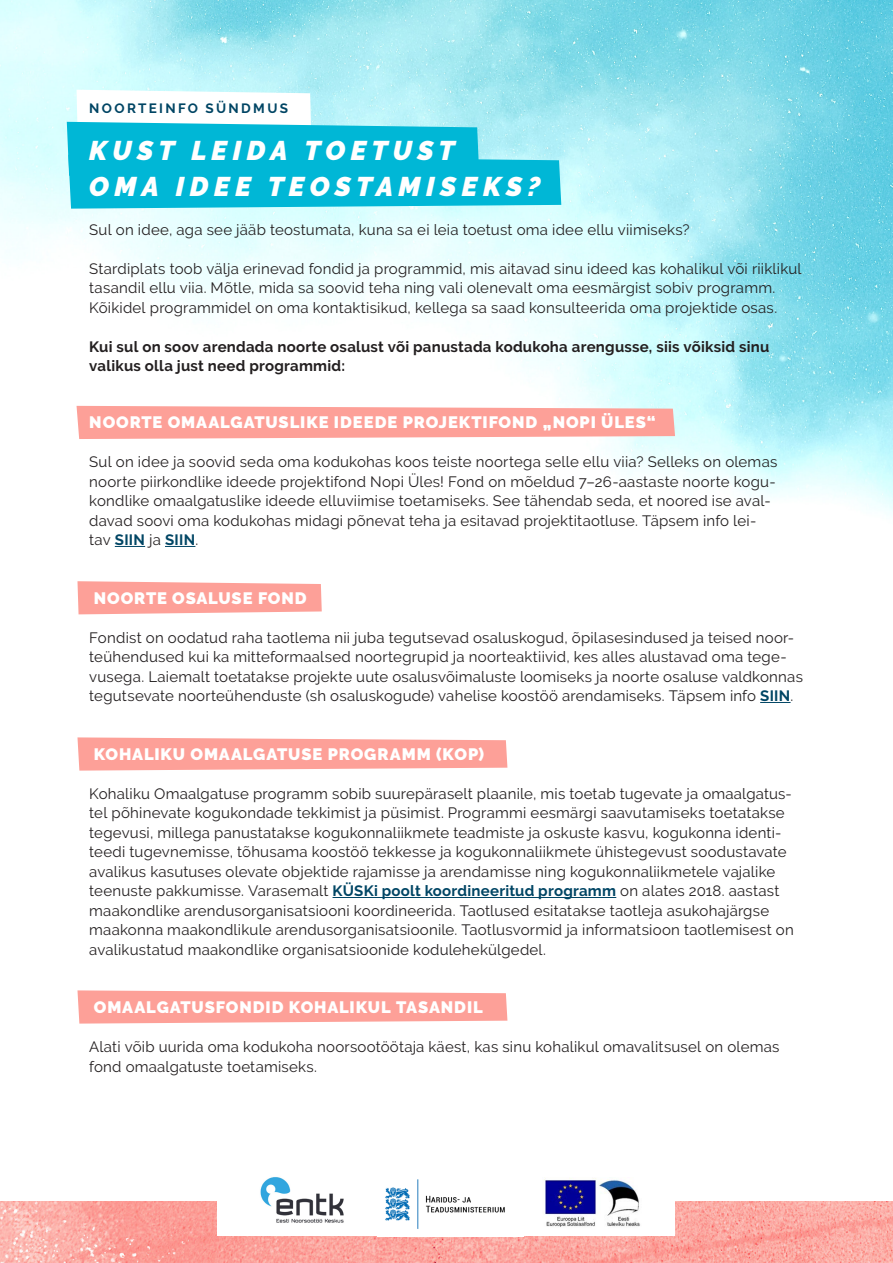
<style>
.page{position:relative;width:893px;height:1263px;background:#fff}
.page>*{position:absolute;margin:0;border:0;box-sizing:border-box;transform-origin:0 0}
.t1{font:italic 900 27px/36px "Raleway";letter-spacing:.195em;color:#fff}
.t2{font:900 16.5px "Raleway";letter-spacing:.055em;color:#fff}
.t3{font:15px/19.5px "Raleway";letter-spacing:.015em;color:#231f20}
.t4{font:700 15px/19.5px "Raleway";letter-spacing:.015em;color:#231f20}
.t5{font:700 13.5px "Raleway";letter-spacing:.175em;color:#004564}
.s1{font-weight:700;color:#004564}
</style>
<div class="page">
<img style="left:0;top:0;width:893px;height:615px">
<img style="left:0;top:1202px;width:893px;height:61px">
<div style="left:218px;top:1163px;width:457px;height:73px;background:#fff"></div>
<img style="left:385px;top:1179px;width:120px;height:50px">
<img style="left:260px;top:1177px;width:84px;height:46px">
<img style="left:544px;top:1178px;width:96px;height:49px">
<svg style="left:77px;top:406px;width:598px;height:33px;background:#fca7a0"></svg>
<svg style="left:77px;top:581px;width:245px;height:33px;background:#fda8a1"></svg>
<svg style="left:77px;top:737px;width:430px;height:34px;background:#fdaaa3"></svg>
<svg style="left:77px;top:990px;width:430px;height:33px;background:#fda8a0"></svg>
<svg style="left:67px;top:90px;width:494px;height:119px;background:#4bcde3"></svg>
<hr style="left:115px;top:546px;width:30px;height:1px;background:#004564">
<hr style="left:165px;top:546px;width:30px;height:1px;background:#004564">
<hr style="left:760px;top:702px;width:31px;height:1px;background:#004564">
<hr style="left:333px;top:897px;width:283px;height:1px;background:#004564">
<p class="t5" style="left:89px;top:101px;width:200px">NOORTEINFO SÜNDMUS</p>
<p class="t1" style="left:89px;top:132px;width:453px">KUST LEIDA TOETUST<br>OMA IDEE TEOSTAMISEKS?</p>
<p class="t3" style="left:89px;top:220px;width:602px">Sul on idee, aga see jääb teostumata, kuna sa ei leia toetust oma idee ellu viimiseks?</p>
<p class="t3" style="left:89px;top:259px;width:714px">Stardiplats toob välja erinevad fondid ja programmid, mis aitavad sinu ideed kas kohalikul või riiklikul tasandil ellu viia. Mõtle, mida sa soovid teha ning vali olenevalt oma eesmärgist sobiv programm.<br>Kõikidel programmidel on oma kontaktisikud, kellega sa saad konsulteerida oma projektide osas.</p>
<p class="t4" style="left:89px;top:337px;width:682px">Kui sul on soov arendada noorte osalust või panustada kodukoha arengusse, siis võiksid sinu valikus olla just need programmid:</p>
<p class="t2" style="left:89px;top:413px;width:568px">NOORTE OMAALGATUSLIKE IDEEDE PROJEKTIFOND „NOPI ÜLES“</p>
<p class="t3" style="left:89px;top:452px;width:690px">Sul on idee ja soovid seda oma kodukohas koos teiste noortega selle ellu viia? Selleks on olemas noorte piirkondlike ideede projektifond Nopi Üles! Fond on mõeldud 7–26-aastaste noorte kogu&shy;kondlike omaalgatuslike ideede elluviimise toetamiseks. See tähendab seda, et noored ise aval&shy;davad soovi oma kodukohas midagi põnevat teha ja esitavad projektitaotluse. Täpsem info lei&shy;tav <span class="s1">SIIN</span> ja <span class="s1">SIIN</span>.</p>
<p class="t2" style="left:94px;top:588px;width:214px">NOORTE OSALUSE FOND</p>
<p class="t3" style="left:89px;top:628px;width:715px">Fondist on oodatud raha taotlema nii juba tegutsevad osaluskogud, õpilasesindused ja teised noor&shy;teühendused kui ka mitteformaalsed noortegrupid ja noorteaktiivid, kes alles alustavad oma tege&shy;vusega. Laiemalt toetatakse projekte uute osalusvõimaluste loomiseks ja noorte osaluse valdkonnas tegutsevate noorteühenduste (sh osaluskogude) vahelise koostöö arendamiseks. Täpsem info <span class="s1">SIIN</span>.</p>
<p class="t2" style="left:94px;top:744px;width:392px">KOHALIKU OMAALGATUSE PROGRAMM (KOP)</p>
<p class="t3" style="left:89px;top:784px;width:706px">Kohaliku Omaalgatuse programm sobib suurepäraselt plaanile, mis toetab tugevate ja omaalgatus&shy;tel põhinevate kogukondade tekkimist ja püsimist. Programmi eesmärgi saavutamiseks toetatakse tegevusi, millega panustatakse kogukonnaliikmete teadmiste ja oskuste kasvu, kogukonna identi&shy;teedi tugevnemisse, tõhusama koostöö tekkesse ja kogukonnaliikmete ühistegevust soodustavate avalikus kasutuses olevate objektide rajamisse ja arendamisse ning kogukonnaliikmetele vajalike teenuste pakkumisse. Varasemalt <span class="s1">KÜSKi poolt koordineeritud programm</span> on alates 2018. aastast maakondlike arendusorganisatsiooni koordineerida. Taotlused esitatakse taotleja asukohajärgse maakonna maakondlikule arendusorganisatsioonile. Taotlusvormid ja informatsioon taotlemisest on avalikustatud maakondlike organisatsioonide kodulehekülgedel.</p>
<p class="t2" style="left:94px;top:998px;width:390px">OMAALGATUSFONDID KOHALIKUL TASANDIL</p>
<p class="t3" style="left:89px;top:1037px;width:692px">Alati võib uurida oma kodukoha noorsootöötaja käest, kas sinu kohalikul omavalitsusel on olemas fond omaalgatuste toetamiseks.</p>
</div>
